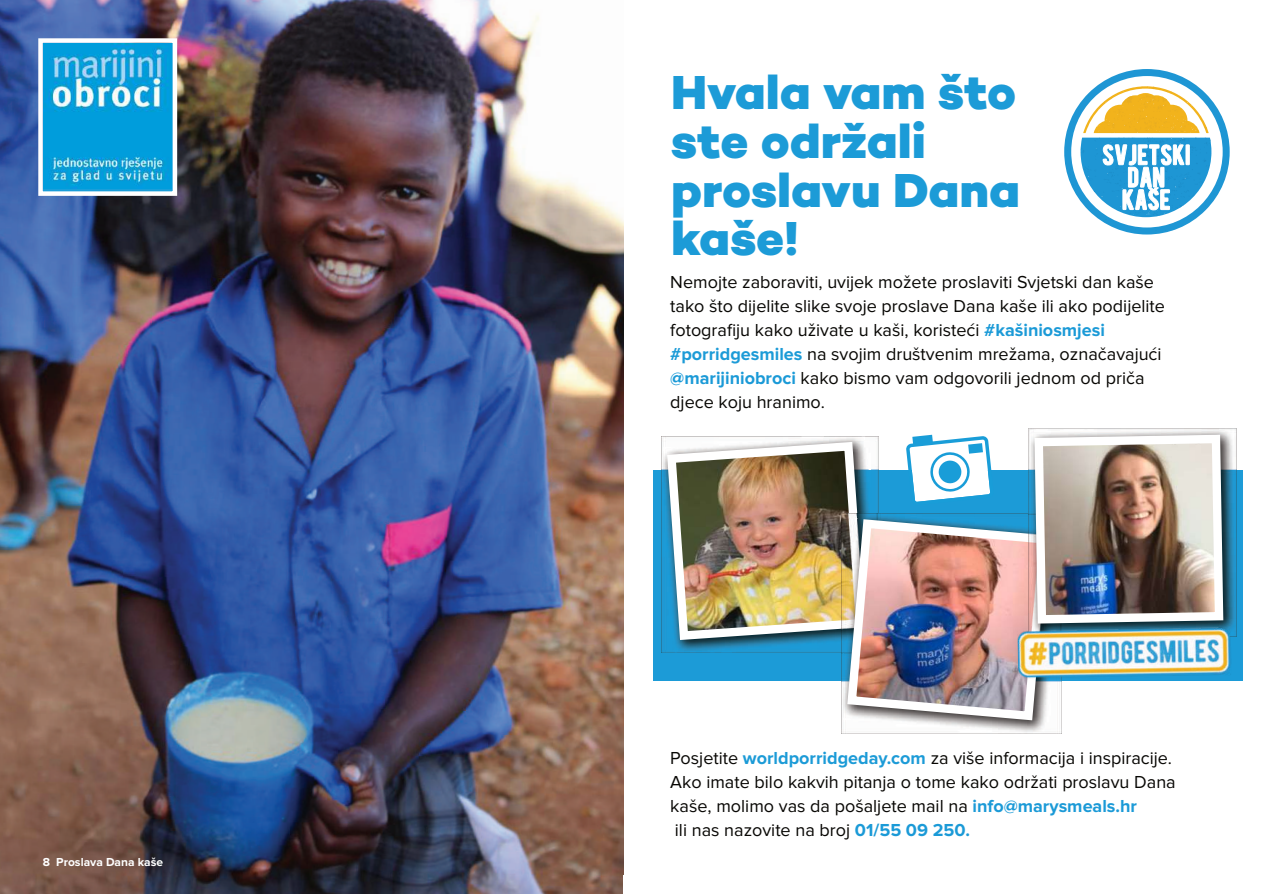
<style>
.page{position:relative;width:1264px;height:894px;background:#fff}
.page>*{position:absolute;margin:0;border:0;box-sizing:border-box;transform-origin:0 0}
.t1{font:800 48.45px/48.4px "Campton";color:#1c9bd7}
.t2{font:18px/24px "Proxima Nova";color:#080704}
.t3{font:700 12px "Proxima Nova";color:#fff}
.s1{font-weight:700;color:#1b9ad7}
.s2{font-weight:700;color:#1c9bd7}
</style>
<div class="page">
<img style="left:0;top:0;width:623px;height:893px">
<div style="left:43px;top:43px;width:130px;height:148px;background:linear-gradient(to right,#1a9ed9,#1a9ed9)"></div>
<div style="left:38px;top:38px;width:139px;height:158px;border:4px solid #fff"></div>
<div style="left:653px;top:470px;width:589px;height:210px;background:#1c9bd7"></div>
<img style="left:841px;top:724px;width:219px;height:9px">
<img style="left:1028px;top:428px;width:208px;height:200px">
<img style="left:1227px;top:624px;width:5px;height:47px">
<img style="left:662px;top:430px;width:565px;height:294px">
<svg style="left:1064px;top:69px;width:165px;height:165px"></svg>
<img style="left:43px;top:43px;width:129px;height:145px">
<p class="t3" style="left:43px;top:856px;width:122px">8 Proslava Dana kaše</p>
<h1 class="t1" style="left:671px;top:75px;width:350px">Hvala vam što ste održali proslavu Dana kaše!</h1>
<p class="t2" style="left:670px;top:271px;width:496px">Nemojte zaboraviti, uvijek možete proslaviti Svjetski dan kaše tako što dijelite slike svoje proslave Dana kaše ili ako podijelite fotografiju kako uživate u kaši, koristeći <span class="s1">#kašiniosmjesi </span><span class="s2">#porridgesmiles</span> na svojim društvenim mrežama, označavajući <span class="s1">@marijiniobroci</span> kako bismo vam odgovorili jednom od priča djece koju hranimo.</p>
<p class="t2" style="left:670px;top:746px;width:507px">Posjetite <span class="s2">worldporridgeday.com</span> za više informacija i inspiracije.<br>Ako imate bilo kakvih pitanja o tome kako održati proslavu Dana kaše, molimo vas da pošaljete mail na <span class="s1">info@marysmeals.hr<br></span>ili nas nazovite na broj <span class="s1">01/55 09 250.</span></p>
</div>
